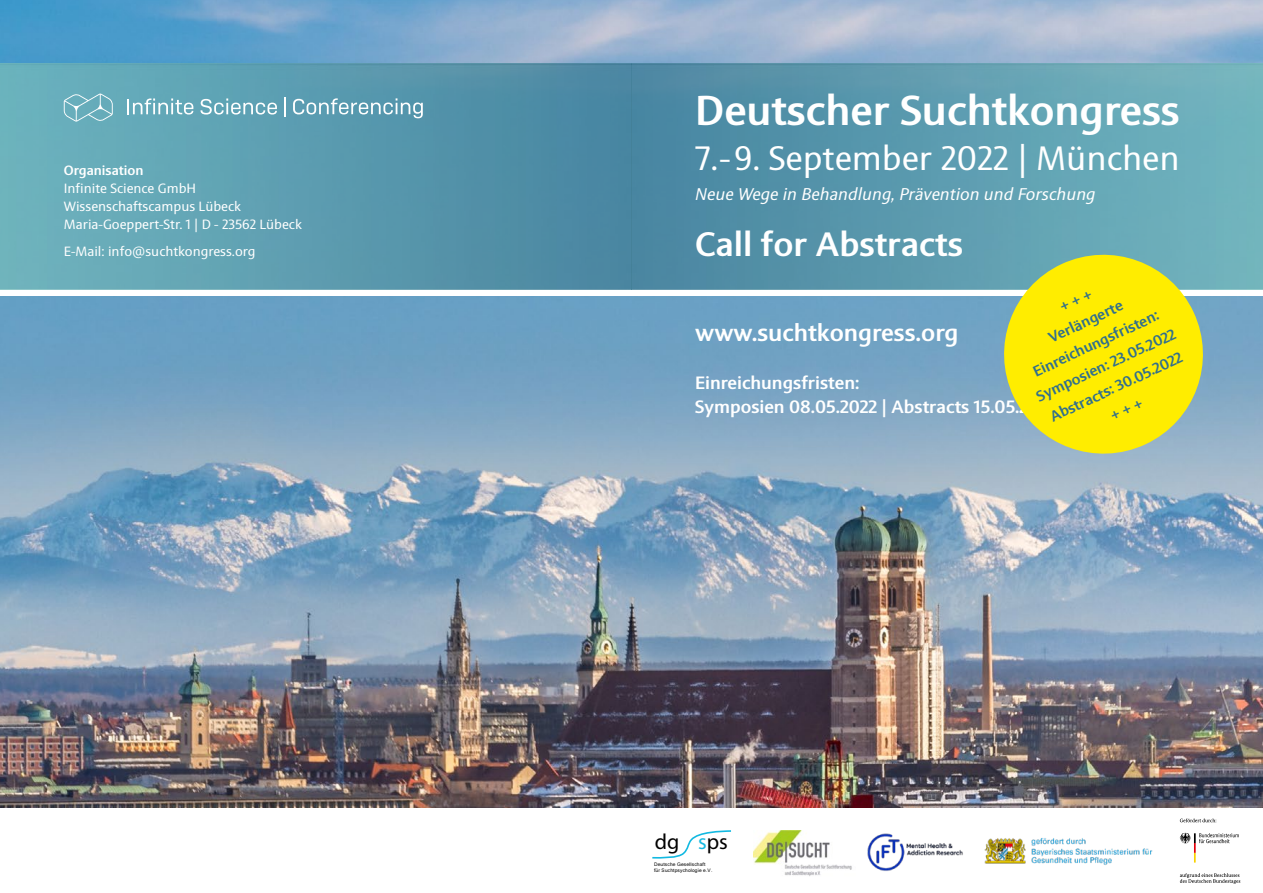
<style>
.page{position:relative;width:1263px;height:893px;background:#fff}
.page>*{position:absolute;margin:0;border:0;box-sizing:border-box;transform-origin:0 0}
.t1{font:500 42px "Sinova Std";color:#fff}
.t2{font:34.05px "Sinova Std";color:#fff}
.t3{font:500 34.05px "Sinova Std";color:#fff}
.t4{font:500 24px "Sinova Std";color:#fff}
.t5{font:21.9px "Myriad Pro";color:#000}
.t6{font:500 18px "Sinova Std";color:#fff}
.t7{font:italic 17.1px "Sinova Std";color:#fff}
.t8{font:500 15px "Sinova Std";color:#316f8d}
.t9{font:13.5px "Sinova Std";color:#fff}
.t10{font:500 13.5px "Sinova Std";color:#fff}
.t11{font:4.8px/5.8px "Microsoft Sans Serif";letter-spacing:.025em;color:#000}
.s1{color:#17b9e1}
</style>
<div class="page">
<svg style="left:1180px;top:818px;width:36px;height:4px"></svg>
<svg style="left:1180px;top:873px;width:60px;height:11px"></svg>
<svg style="left:1179px;top:833px;width:60px;height:30px"></svg>
<img style="left:0;top:0;width:1263px;height:808px">
<div style="left:631px;top:289px;width:632px;height:7px;background:#fff"></div>
<div style="left:0;top:289px;width:631px;height:7px;background:#fff"></div>
<img style="left:631px;top:64px;width:632px;height:225px">
<div style="left:0;top:64px;width:631px;height:225px;background:linear-gradient(to right,#6eb4be,#4985a1)"></div>
<svg style="left:127px;top:98px;width:66px;height:17px"></svg>
<svg style="left:200px;top:98px;width:77px;height:17px"></svg>
<svg style="left:64px;top:94px;width:49px;height:28px"></svg>
<svg style="left:284px;top:98px;width:2px;height:19px"></svg>
<svg style="left:293px;top:98px;width:130px;height:20px;background:#7cafc0"></svg>
<svg style="left:652px;top:830px;width:79px;height:29px"></svg>
<img style="left:754px;top:830px;width:98px;height:46px">
<img style="left:867px;top:833px;width:96px;height:38px">
<img style="left:984px;top:838px;width:169px;height:27px">
<svg style="left:990px;top:241px;width:227px;height:226px;background:#ccd34f"></svg>
<svg style="left:1060px;top:291px;width:32px;height:20px"></svg>
<svg style="left:1111px;top:399px;width:32px;height:21px"></svg>
<p class="t10" style="left:64px;top:163px;width:81px">Organisation</p>
<p class="t9" style="left:64px;top:181px;width:134px">Infinite Science GmbH</p>
<p class="t9" style="left:64px;top:199px;width:179px">Wissenschaftscampus Lübeck</p>
<p class="t9" style="left:64px;top:217px;width:240px">Maria-Goeppert-Str. 1 | D - 23562 Lübeck</p>
<p class="t9" style="left:64px;top:244px;width:193px">E-Mail: info@suchtkongress.org</p>
<p class="t1" style="left:695px;top:86px;width:486px">Deutscher Suchtkongress</p>
<p class="t2" style="left:695px;top:139px;width:486px">7.-9. September 2022 | München</p>
<p class="t7" style="left:695px;top:184px;width:402px">Neue Wege in Behandlung, Prävention und Forschung</p>
<p class="t3" style="left:695px;top:225px;width:269px">Call for Abstracts</p>
<p class="t8" style="left:1046px;top:330px;width:82px;rotate:-25deg">Verlängerte</p>
<p class="t8" style="left:1030px;top:364px;width:138px;rotate:-25deg">Einreichungsfristen:</p>
<p class="t4" style="left:695px;top:319px;width:265px">www.suchtkongress.org</p>
<p class="t6" style="left:695px;top:372px;width:166px">Einreichungsfristen:</p>
<p class="t6" style="left:695px;top:396px;width:363px">Symposien 08.05.2022 | Abstracts 15.05.2022</p>
<p class="t8" style="left:1033px;top:389px;width:153px;rotate:-25deg">Symposien: 23.05.2022</p>
<p class="t8" style="left:1047px;top:409px;width:146px;rotate:-25deg">Abstracts: 30.05.2022</p>
<p class="t5" style="left:655px;top:828px;width:74px">dg <span class="s1">s</span>ps</p>
<p class="t11" style="left:654px;top:861px;width:60px">Deutsche Gesellschaft für Suchtpsychologie e.V.</p>
</div>
